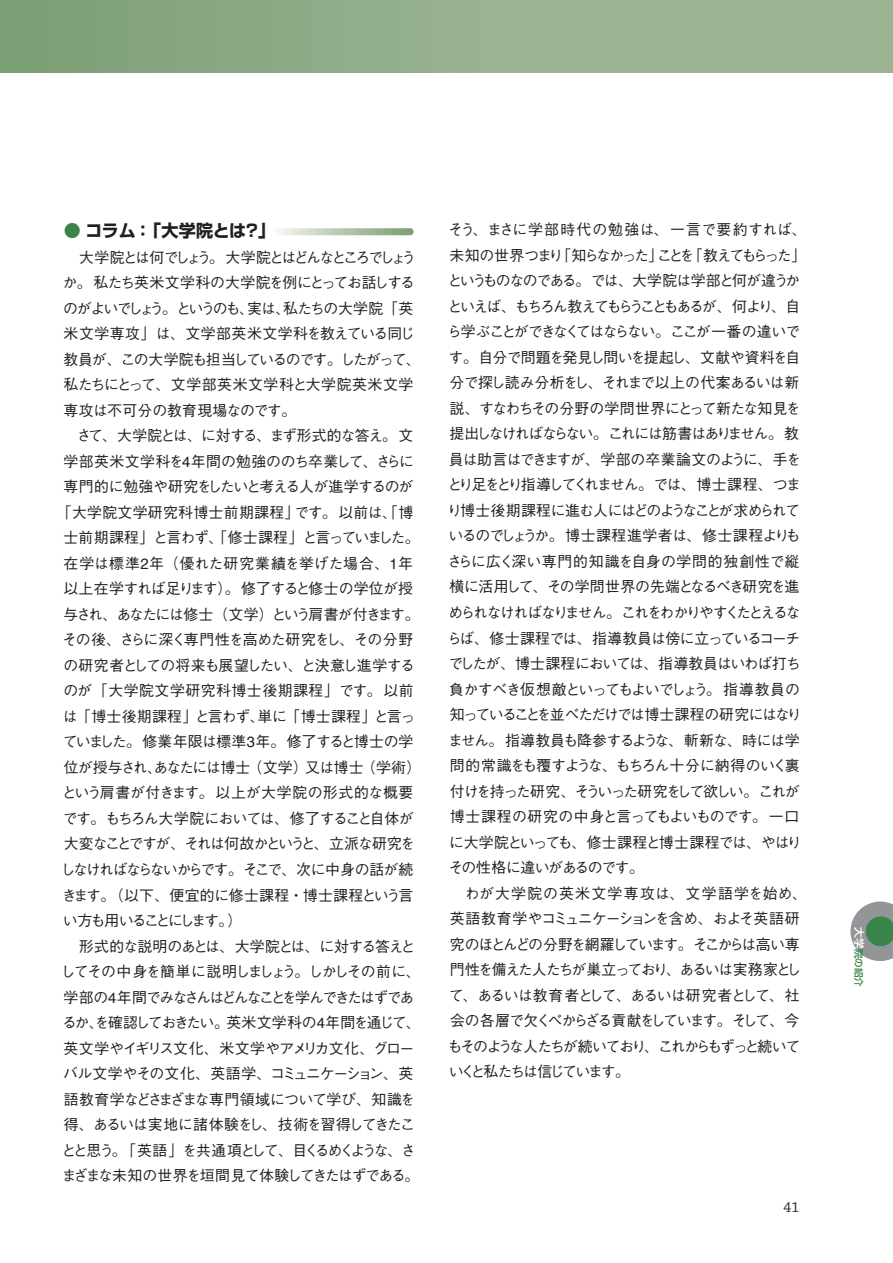
<style>
.page{position:relative;width:893px;height:1263px;background:#fff}
.page>*{position:absolute;margin:0;border:0;box-sizing:border-box;transform-origin:0 0}
.t1{font:700 16.95px "Shin Go Pro";letter-spacing:-.015em;color:#231f20}
.t2{font:15.15px "Chaparral Pro";color:#231f20}
.t3{font:500 14.85px/25.5px "Gothic BBB Pro";letter-spacing:-.075em;color:#231f20}
.t4{font:500 14.85px/25.5px "Gothic BBB Pro";letter-spacing:-.095em;color:#231f20}
.t5{font:500 14.85px "Gothic BBB Pro";letter-spacing:-.045em;color:#231f20}
.t6{font:500 14.85px "Gothic BBB Pro";letter-spacing:.02em;color:#231f20}
.t7{font:500 14.85px "Gothic BBB Pro";letter-spacing:-.05em;color:#231f20}
.t8{font:500 14.85px "Gothic BBB Pro";letter-spacing:-.11em;color:#231f20}
.t9{font:500 14.85px "Gothic BBB Pro";letter-spacing:-.14em;color:#231f20}
.t10{font:500 14.85px "Gothic BBB Pro";letter-spacing:-.12em;color:#231f20}
.t11{font:500 14.85px "Gothic BBB Pro";letter-spacing:-.105em;color:#231f20}
.t12{font:500 14.85px "Gothic BBB Pro";letter-spacing:-.1em;color:#231f20}
.t13{font:500 14.85px "Gothic BBB Pro";color:#231f20}
.t14{font:500 14.85px "Gothic BBB Pro";letter-spacing:-.035em;color:#231f20}
.t15{font:500 14.85px "Gothic BBB Pro";letter-spacing:.005em;color:#231f20}
.t16{font:500 14.85px "Gothic BBB Pro";letter-spacing:.025em;color:#231f20}
.t17{font:500 14.85px "Gothic BBB Pro";letter-spacing:.035em;color:#231f20}
.t18{font:500 14.85px "Gothic BBB Pro";letter-spacing:-.16em;color:#231f20}
.t19{font:500 9.6px "Shin Go Pro";color:#388449}
.s1{font-weight:500;color:#388449}
.s2{font-family:"Helvetica";font-weight:400}
.s3{font-size:10.65px;color:#fff}
</style>
<div class="page">
<div style="left:0;top:0;width:893px;height:72px;background:linear-gradient(to right,#80a27a,#a3b99b)"></div>
<svg style="left:850px;top:901px;width:43px;height:60px"></svg>
<svg style="left:279px;top:228px;width:135px;height:7px"></svg>
<p class="t1" style="left:64px;top:217px;width:213px"><span class="s1">●</span> コラム：「大学院とは？」</p>
<p class="t3" style="left:63px;top:242px;width:360px;text-indent:17px">大学院とは何でしょう。大学院とはどんなところでしょうか。私たち英米文学科の大学院を例にとってお話しするのがよいでしょう。というのも、実は、私たちの大学院「英米文学専攻」は、文学部英米文学科を教えている同じ教員が、この大学院も担当しているのです。したがって、私たちにとって、文学部英米文学科と大学院英米文学専攻は不可分の教育現場なのです。</p>
<p class="t3" style="left:76px;top:421px;width:338px">さて、大学院とは、に対する、まず形式的な答え。文</p>
<p class="t13" style="left:64px;top:449px;width:352px">学部英米文学科を<span class="s2">4</span>年間の勉強ののち卒業して、さらに</p>
<p class="t3" style="left:63px;top:472px;width:351px">専門的に勉強や研究をしたいと考える人が進学するのが</p>
<p class="t6" style="left:57px;top:500px;width:358px">「大学院文学研究科博士前期課程」です。以前は、「博</p>
<p class="t3" style="left:63px;top:523px;width:358px">士前期課程」と言わず、「修士課程」と言っていました。</p>
<p class="t15" style="left:63px;top:551px;width:351px">在学は標準<span class="s2">2</span>年（優れた研究業績を挙げた場合、<span class="s2">1</span>年</p>
<p class="t14" style="left:63px;top:577px;width:351px">以上在学すれば足ります）。修了すると修士の学位が授</p>
<p class="t10" style="left:63px;top:602px;width:358px">与され、あなたには修士（文学）という肩書が付きます。</p>
<p class="t3" style="left:62px;top:625px;width:353px">その後、さらに深く専門性を高めた研究をし、その分野</p>
<p class="t7" style="left:63px;top:653px;width:353px">の研究者としての将来も展望したい、と決意し進学する</p>
<p class="t17" style="left:63px;top:679px;width:352px">のが「大学院文学研究科博士後期課程」です。以前</p>
<p class="t6" style="left:63px;top:704px;width:354px">は「博士後期課程」と言わず、単に「博士課程」と言っ</p>
<p class="t5" style="left:63px;top:730px;width:352px">ていました。修業年限は標準<span class="s2">3</span>年。修了すると博士の学</p>
<p class="t5" style="left:64px;top:755px;width:359px">位が授与され、あなたには博士（文学）又は博士（学術）</p>
<p class="t16" style="left:62px;top:781px;width:353px">という肩書が付きます。以上が大学院の形式的な概要</p>
<p class="t3" style="left:63px;top:804px;width:352px">です。もちろん大学院においては、修了すること自体が</p>
<p class="t11" style="left:64px;top:832px;width:353px">大変なことですが、それは何故かというと、立派な研究を</p>
<p class="t12" style="left:61px;top:857px;width:354px">しなければならないからです。そこで、次に中身の話が続</p>
<p class="t6" style="left:62px;top:883px;width:353px">きます。（以下、便宜的に修士課程・博士課程という言</p>
<p class="t18" style="left:63px;top:908px;width:181px">い方も用いることにします。）</p>
<p class="t3" style="left:79px;top:931px;width:338px">形式的な説明のあとは、大学院とは、に対する答えと</p>
<p class="t3" style="left:60px;top:957px;width:362px">してその中身を簡単に説明しましょう。しかしその前に、</p>
<p class="t8" style="left:64px;top:985px;width:352px">学部の<span class="s2">4</span>年間でみなさんはどんなことを学んできたはずであ</p>
<p class="t4" style="left:62px;top:1008px;width:360px">るか、を確認しておきたい。英米文学科の<span class="s2">4</span>年間を通じて、</p>
<p class="t5" style="left:64px;top:1036px;width:352px">英文学やイギリス文化、米文学やアメリカ文化、グロー</p>
<p class="t3" style="left:63px;top:1059px;width:352px">バル文学やその文化、英語学、コミュニケーション、英</p>
<p class="t7" style="left:64px;top:1087px;width:353px">語教育学などさまざまな専門領域について学び、知識を</p>
<p class="t3" style="left:64px;top:1110px;width:353px">得、あるいは実地に諸体験をし、技術を習得してきたこ</p>
<p class="t9" style="left:62px;top:1138px;width:356px">とと思う。「英語」を共通項として、目くるめくような、さ</p>
<p class="t3" style="left:62px;top:1161px;width:359px">まざまな未知の世界を垣間見て体験してきたはずである。</p>
<p class="t3" style="left:447px;top:215px;width:361px">そう、まさに学部時代の勉強は、一言で要約すれば、未知の世界つまり「知らなかった」ことを「教えてもらった」というものなのである。では、大学院は学部と何が違うかといえば、もちろん教えてもらうこともあるが、何より、自ら学ぶことができなくてはならない。ここが一番の違いです。自分で問題を発見し問いを提起し、文献や資料を自分で探し読み分析をし、それまで以上の代案あるいは新説、すなわちその分野の学問世界にとって新たな知見を提出しなければならない。これには筋書はありません。教員は助言はできますが、学部の卒業論文のように、手をとり足をとり指導してくれません。では、博士課程、つまり博士後期課程に進む人にはどのようなことが求められているのでしょうか。博士課程進学者は、修士課程よりもさらに広く深い専門的知識を自身の学問的独創性で縦横に活用して、その学問世界の先端となるべき研究を進められなければなりません。これをわかりやすくたとえるならば、修士課程では、指導教員は傍に立っているコーチでしたが、博士課程においては、指導教員はいわば打ち負かすべき仮想敵といってもよいでしょう。指導教員の知っていることを並べただけでは博士課程の研究にはなりません。指導教員も降参するような、斬新な、時には学問的常識をも覆すような、もちろん十分に納得のいく裏付けを持った研究、そういった研究をして欲しい。これが博士課程の研究の中身と言ってもよいものです。一口に大学院といっても、修士課程と博士課程では、やはりその性格に違いがあるのです。</p>
<p class="t4" style="left:448px;top:878px;width:361px;text-indent:17px">わが大学院の英米文学専攻は、文学語学を始め、英語教育学やコミュニケーションを含め、およそ英語研究のほとんどの分野を網羅しています。そこからは高い専門性を備えた人たちが巣立っており、あるいは実務家として、あるいは教育者として、あるいは研究者として、社会の各層で欠くべからざる貢献をしています。そして、今もそのような人たちが続いており、これからもずっと続いていくと私たちは信じています。</p>
<p class="t2" style="left:783px;top:1198px;width:17px">41</p>
<p class="t19" style="left:867px;top:927px;width:61px;rotate:90deg"><span class="s3">大学</span>院の紹介</p>
</div>
